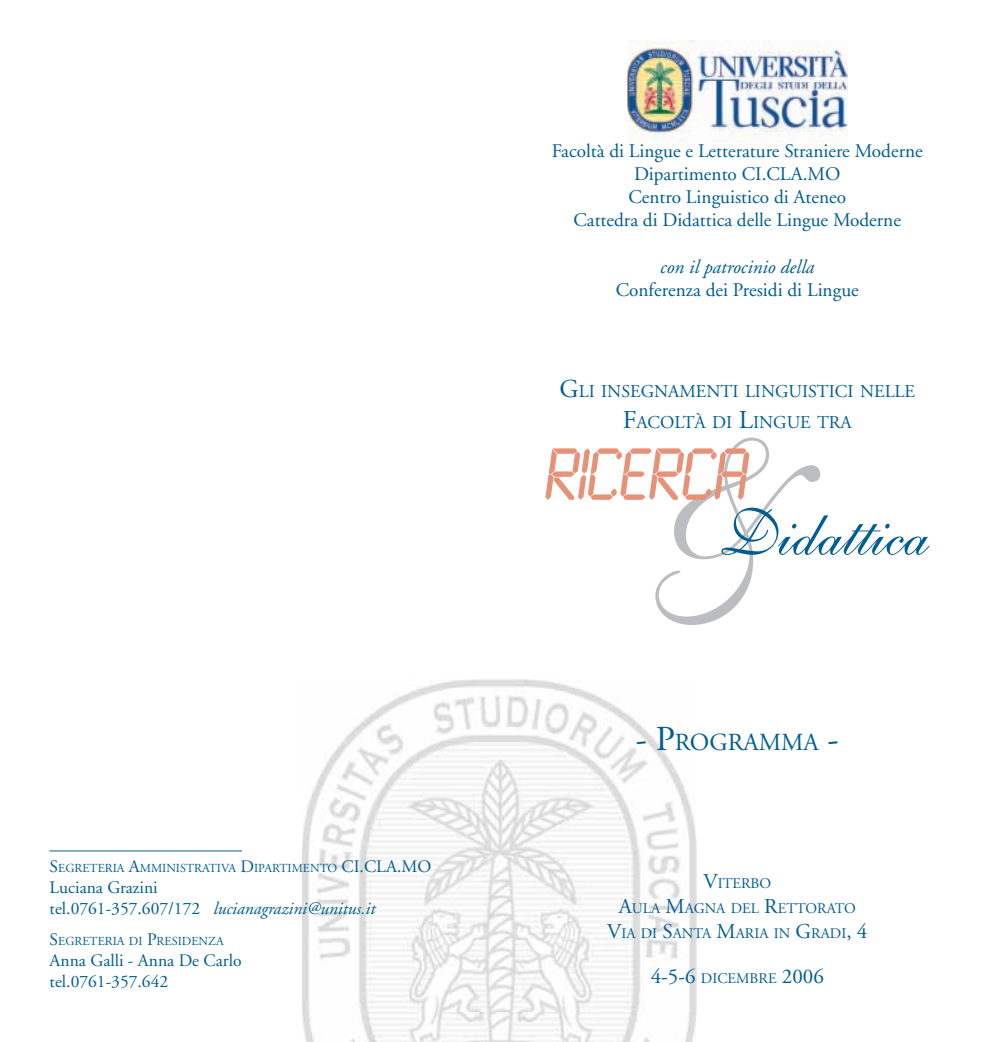
<style>
.page{position:relative;width:993px;height:1042px;background:#fff}
.page>*{position:absolute;margin:0;border:0;box-sizing:border-box;transform-origin:0 0}
.t1{font:214.38px "English 111 Adagio BT";color:#bcbdc0}
.t2{font:64.23px "English 111 Presto BT";color:#005d91}
.t3{font:64.23px "LCD Normal";color:#e59279}
.t4{font:24.5px "Adobe Garamond";color:#005d91}
.t5{font:21px "Adobe Garamond";color:#005d91}
.t6{font:19.25px/23.1px "Adobe Garamond";color:#005d91;text-align:center}
.t7{font:18.03px/30.8px "Adobe Garamond";color:#005d91;text-align:center}
.t8{font:17.5px/21px "Adobe Garamond";color:#005d91}
.t9{font:14.7px/25.2px "Adobe Garamond";color:#005d91;text-align:center}
.t10{font:12.25px "Adobe Garamond";color:#005d91}
.s1{font-size:17.5px}
.s2{font-style:italic}
.s3{font-size:25.72px}
.s4{font-size:35px}
.s5{font-size:21px}
.s6{font-size:14.7px}
</style>
<div class="page">
<img style="left:302px;top:680px;width:394px;height:362px">
<img style="left:627px;top:41px;width:220px;height:102px">
<p class="t10" style="left:50px;top:860px;width:383px"><span class="s1">S</span>EGRETERIA <span class="s1">A</span>MMINISTRATIVA <span class="s1">D</span>IPARTIMENTO <span class="s1">CI.CLA.MO</span></p>
<p class="t8" style="left:50px;top:876px;width:327px">Luciana Grazini<br>tel.0761-357.607/172 <span class="s2">lucianagrazini@unitus.it</span></p>
<p class="t10" style="left:50px;top:933px;width:175px"><span class="s1">S</span>EGRETERIA DI <span class="s1">P</span>RESIDENZA</p>
<p class="t8" style="left:50px;top:949px;width:193px">Anna Galli - Anna De Carlo tel.0761-357.642</p>
<p class="t6" style="left:551px;top:139px;width:372px">Facoltà di Lingue e Letterature Straniere Moderne Dipartimento CI.CLA.MO<br>Centro Linguistico di Ateneo<br>Cattedra di Didattica delle Lingue Moderne</p>
<p class="t6" style="left:615px;top:254px;width:244px"><span class="s2">con il patrocinio della<br></span>Conferenza dei Presidi di Lingue</p>
<p class="t7" style="left:559px;top:375px;width:357px"><span class="s3">G</span>LI INSEGNAMENTI LINGUISTICI NELLE<br><span class="s3">F</span>ACOLTÀ DI <span class="s3">L</span>INGUE TRA</p>
<p class="t3" style="left:546px;top:440px;width:203px">RICERCA</p>
<p class="t1" style="left:650px;top:355px;width:154px">&amp;</p>
<p class="t2" style="left:721px;top:494px;width:209px">Didattica</p>
<p class="t4" style="left:635px;top:727px;width:204px"><span class="s4">- P</span>ROGRAMMA <span class="s4">-</span></p>
<p class="t9" style="left:607px;top:870px;width:262px"><span class="s5">V</span>ITERBO<br><span class="s5">A</span>ULA <span class="s5">M</span>AGNA DEL <span class="s5">R</span>ETTORATO<br><span class="s5">V</span>IA DI <span class="s5">S</span>ANTA <span class="s5">M</span>ARIA IN <span class="s5">G</span>RADI<span class="s5">, 4</span></p>
<p class="t5" style="left:650px;top:964px;width:175px">4-5-6 <span class="s6">DICEMBRE</span> 2006</p>
</div>
